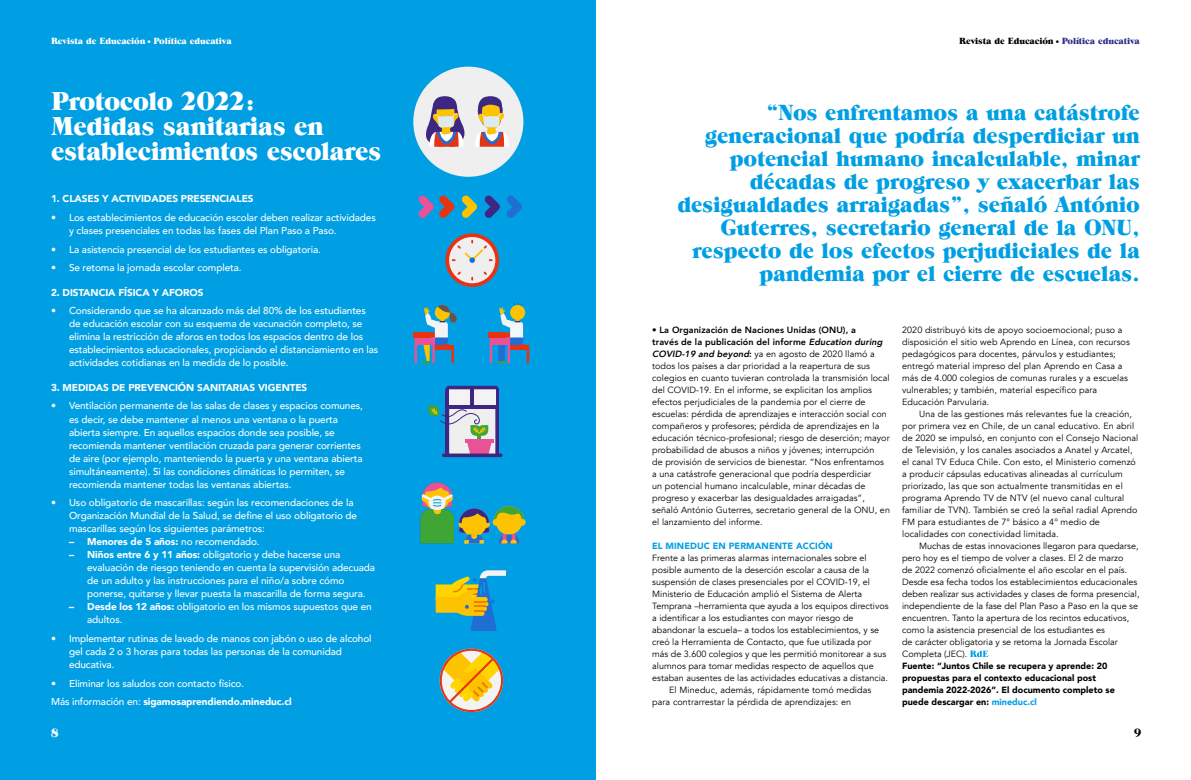
<style>
.page{position:relative;width:1191px;height:780px;background:#fff}
.page>*{position:absolute;margin:0;border:0;box-sizing:border-box;transform-origin:0 0}
.t1{font:26px/25px "Grouch IT Cby BT";letter-spacing:-.02em;color:#fff}
.t2{font:22px/23px "Grouch IT Cby BT";letter-spacing:-.01em;color:#009fe3;text-align:right}
.t3{font:12px "Grouch IT Cby BT";color:#fff}
.t4{font:12px "Grouch IT Cby BT";color:#000}
.t5{font:500 10px/13px "Avenir";letter-spacing:-.01em;color:#fff}
.t6{font:900 10px "Avenir";letter-spacing:-.01em;color:#fff}
.t7{font:9px/12px "Avenir";letter-spacing:.005em;color:#000}
.t8{font:900 9px/12px "Avenir";color:#000}
.t9{font:9px "Grouch IT Cby BT";letter-spacing:-.01em;color:#fff}
.t10{font:9px "Grouch IT Cby BT";letter-spacing:-.01em;color:#000}
.t11{font:900 9px "Avenir";letter-spacing:.01em;color:#009fe3}
.s1{font-weight:500}
.s2{font-weight:900}
.s3{color:#2d2e87}
.s4{font-weight:800}
.s5{font-weight:800;font-style:italic}
.s6{color:#009fe3}
</style>
<div class="page">
<div style="left:0;top:0;width:595px;height:780px;background:#009fe3"></div>
<div style="left:413px;top:67px;width:110px;height:110px;background:#efefef;border-radius:50%"></div>
<svg style="left:426px;top:96px;width:38px;height:51px"></svg>
<svg style="left:475px;top:96px;width:34px;height:51px"></svg>
<svg style="left:445px;top:233px;width:54px;height:54px"></svg>
<div style="left:449px;top:237px;width:46px;height:46px;background:#efefef;border-radius:50%"></div>
<svg style="left:457px;top:271px;width:4px;height:4px"></svg>
<svg style="left:452px;top:240px;width:40px;height:23px"></svg>
<svg style="left:495px;top:389px;width:4px;height:64px"></svg>
<div style="left:449px;top:389px;width:46px;height:18px;background:#f3f3f3"></div>
<hr style="left:442px;top:453px;width:60px;height:4px;background:#3d2783;border-radius:2px">
<hr style="left:447px;top:405px;width:50px;height:4px;background:#3d2783">
<hr style="left:470px;top:389px;width:4px;height:19px;background:#3d2783">
<svg style="left:445px;top:386px;width:54px;height:3px"></svg>
<svg style="left:428px;top:405px;width:67px;height:50px"></svg>
<div style="left:413px;top:332px;width:17px;height:5px;background:#e63312"></div>
<svg style="left:414px;top:305px;width:42px;height:58px"></svg>
<svg style="left:490px;top:302px;width:39px;height:61px"></svg>
<div style="left:488px;top:332px;width:17px;height:5px;background:#e63312"></div>
<svg style="left:418px;top:195px;width:37px;height:23px"></svg>
<svg style="left:462px;top:195px;width:15px;height:23px"></svg>
<svg style="left:484px;top:195px;width:16px;height:23px"></svg>
<svg style="left:507px;top:195px;width:15px;height:23px"></svg>
<svg style="left:436px;top:570px;width:70px;height:61px"></svg>
<svg style="left:439px;top:648px;width:65px;height:65px"></svg>
<svg style="left:420px;top:482px;width:104px;height:61px"></svg>
<svg style="left:970px;top:650px;width:18px;height:7px"></svg>
<p class="t9" style="left:51px;top:36px;width:182px">Revista de Educación• Política educativa</p>
<h1 class="t1" style="left:51px;top:88px;width:332px">Protocolo 2022:<br>Medidas sanitarias en establecimientos escolares</h1>
<p class="t6" style="left:51px;top:190px;width:204px">1. CLASES Y ACTIVIDADES PRESENCIALES</p>
<p class="t5" style="left:69px;top:210px;width:308px;text-indent:-18px">• Los establecimientos de educación escolar deben realizar actividades y clases presenciales en todas las fases del Plan Paso a Paso.</p>
<p class="t5" style="left:51px;top:242px;width:271px">• La asistencia presencial de los estudiantes es obligatoria.</p>
<p class="t5" style="left:51px;top:261px;width:192px">• Se retoma la jornada escolar completa.</p>
<p class="t6" style="left:51px;top:284px;width:154px">2. DISTANCIA FÍSICA Y AFOROS</p>
<p class="t5" style="left:69px;top:304px;width:311px;text-indent:-18px">• Considerando que se ha alcanzado más del 80% de los estudiantes de educación escolar con su esquema de vacunación completo, se elimina la restricción de aforos en todos los espacios dentro de los establecimientos educacionales, propiciando el distanciamiento en las actividades cotidianas en la medida de lo posible.</p>
<p class="t6" style="left:51px;top:379px;width:258px">3. MEDIDAS DE PREVENCIÓN SANITARIAS VIGENTES</p>
<p class="t5" style="left:69px;top:399px;width:295px;text-indent:-18px">• Ventilación permanente de las salas de clases y espacios comunes, es decir, se debe mantener al menos una ventana o la puerta abierta siempre. En aquellos espacios donde sea posible, se recomienda mantener ventilación cruzada para generar corrientes de aire (por ejemplo, manteniendo la puerta y una ventana abierta simultáneamente). Si las condiciones climáticas lo permiten, se recomienda mantener todas las ventanas abiertas.</p>
<p class="t5" style="left:69px;top:495px;width:290px;text-indent:-18px">• Uso obligatorio de mascarillas: según las recomendaciones de la<br>Organización Mundial de la Salud, se define el uso obligatorio de mascarillas según los siguientes parámetros:</p>
<p class="t6" style="left:69px;top:533px;width:192px">– Menores de 5 años: <span class="s1">no recomendado.</span></p>
<p class="t5" style="left:87px;top:547px;width:289px;text-indent:-18px"><span class="s2">– Niños entre 6 y 11 años:</span> obligatorio y debe hacerse una evaluación de riesgo teniendo en cuenta la supervisión adecuada de un adulto y las instrucciones para el niño/a sobre cómo ponerse, quitarse y llevar puesta la mascarilla de forma segura.</p>
<p class="t5" style="left:87px;top:599px;width:286px;text-indent:-18px"><span class="s2">– Desde los 12 años:</span> obligatorio en los mismos supuestos que en adultos.</p>
<p class="t5" style="left:69px;top:631px;width:304px;text-indent:-18px">• Implementar rutinas de lavado de manos con jabón o uso de alcohol gel cada 2 o 3 horas para todas las personas de la comunidad educativa.</p>
<p class="t5" style="left:51px;top:673px;width:242px;line-height:18.7px">• Eliminar los saludos con contacto físico.<br>Más información en: <span class="s2">sigamosaprendiendo.mineduc.cl</span></p>
<h3 class="t3" style="left:51px;top:725px;width:9px">8</h3>
<p class="t10" style="left:959px;top:36px;width:182px">Revista de Educación• <span class="s3">Política educativa</span></p>
<p class="t2" style="left:677px;top:101px;width:464px">“Nos enfrentamos a una catástrofe generacional que podría desperdiciar un potencial humano incalculable, minar décadas de progreso y exacerbar las desigualdades arraigadas”, señaló António Guterres, secretario general de la ONU, respecto de los efectos perjudiciales de la pandemia por el cierre de escuelas.</p>
<p class="t7" style="left:652px;top:324px;width:239px"><span class="s4">• La Organización de Naciones Unidas (ONU), a<br>través de la publicación del informe</span> <span class="s5">Education during COVID-19 and beyond</span><span class="s4">:</span> ya en agosto de 2020 llamó a todos los países a dar prioridad a la reapertura de sus colegios en cuanto tuvieran controlada la transmisión local del COVID-19. En el informe, se explicitan los amplios efectos perjudiciales de la pandemia por el cierre de escuelas: pérdida de aprendizajes e interacción social con compañeros y profesores; pérdida de aprendizajes en la educación técnico-profesional; riesgo de deserción; mayor probabilidad de abusos a niños y jóvenes; interrupción<br>de provisión de servicios de bienestar. “Nos enfrentamos a una catástrofe generacional que podría desperdiciar<br>un potencial humano incalculable, minar décadas de progreso y exacerbar las desigualdades arraigadas”, señaló António Guterres, secretario general de la ONU, en el lanzamiento del informe.</p>
<p class="t11" style="left:652px;top:538px;width:182px">EL MINEDUC EN PERMANENTE ACCIÓN</p>
<p class="t7" style="left:652px;top:552px;width:216px">Frente a las primeras alarmas internacionales sobre el</p>
<p class="t7" style="left:652px;top:564px;width:218px">posible aumento de la deserción escolar a causa de la</p>
<p class="t7" style="left:652px;top:576px;width:219px">suspensión de clases presenciales por el COVID-19, el</p>
<p class="t7" style="left:652px;top:588px;width:211px">Ministerio de Educación amplió el Sistema de Alerta</p>
<p class="t7" style="left:652px;top:600px;width:238px">Temprana –herramienta que ayuda a los equipos directivos</p>
<p class="t7" style="left:652px;top:612px;width:203px">a identificar a los estudiantes con mayor riesgo de</p>
<p class="t7" style="left:652px;top:624px;width:229px">abandonar la escuela– a todos los establecimientos, y se</p>
<p class="t7" style="left:652px;top:636px;width:221px">creó la Herramienta de Contacto, que fue utilizada por</p>
<p class="t7" style="left:652px;top:648px;width:236px">más de 3.600 colegios y que les permitió monitorear a sus</p>
<p class="t7" style="left:652px;top:660px;width:223px">alumnos para tomar medidas respecto de aquellos que</p>
<p class="t7" style="left:652px;top:672px;width:237px">estaban ausentes de las actividades educativas a distancia.</p>
<p class="t7" style="left:669px;top:684px;width:204px">El Mineduc, además, rápidamente tomó medidas</p>
<p class="t7" style="left:652px;top:696px;width:200px">para contrarrestar la pérdida de aprendizajes: en</p>
<p class="t7" style="left:902px;top:324px;width:229px">2020 distribuyó kits de apoyo socioemocional; puso a disposición el sitio web Aprendo en Línea, con recursos pedagógicos para docentes, párvulos y estudiantes; entregó material impreso del plan Aprendo en Casa a más de 4.000 colegios de comunas rurales y a escuelas vulnerables; y también, material específico para Educación Parvularia.</p>
<p class="t7" style="left:902px;top:408px;width:238px;text-indent:17px">Una de las gestiones más relevantes fue la creación, por primera vez en Chile, de un canal educativo. En abril de 2020 se impulsó, en conjunto con el Consejo Nacional de Televisión, y los canales asociados a Anatel y Arcatel, el canal TV Educa Chile. Con esto, el Ministerio comenzó a producir cápsulas educativas alineadas al currículum priorizado, las que son actualmente transmitidas en el programa Aprendo TV de NTV (el nuevo canal cultural familiar de TVN). También se creó la señal radial Aprendo FM para estudiantes de 7° básico a 4° medio de localidades con conectividad limitada.</p>
<p class="t7" style="left:902px;top:540px;width:239px;text-indent:17px">Muchas de estas innovaciones llegaron para quedarse, pero hoy es el tiempo de volver a clases. El 2 de marzo<br>de 2022 comenzó oficialmente el año escolar en el país.<br>Desde esa fecha todos los establecimientos educacionales deben realizar sus actividades y clases de forma presencial, independiente de la fase del Plan Paso a Paso en la que se encuentren. Tanto la apertura de los recintos educativos, como la asistencia presencial de los estudiantes es<br>de carácter obligatoria y se retoma la Jornada Escolar Completa (JEC).</p>
<p class="t8" style="left:902px;top:659px;width:214px">Fuente: “Juntos Chile se recupera y aprende: 20 propuestas para el contexto educacional post pandemia 2022-2026”. El documento completo se puede descargar en: <span class="s6">mineduc.cl</span></p>
<h3 class="t4" style="left:1134px;top:725px;width:9px">9</h3>
</div>
